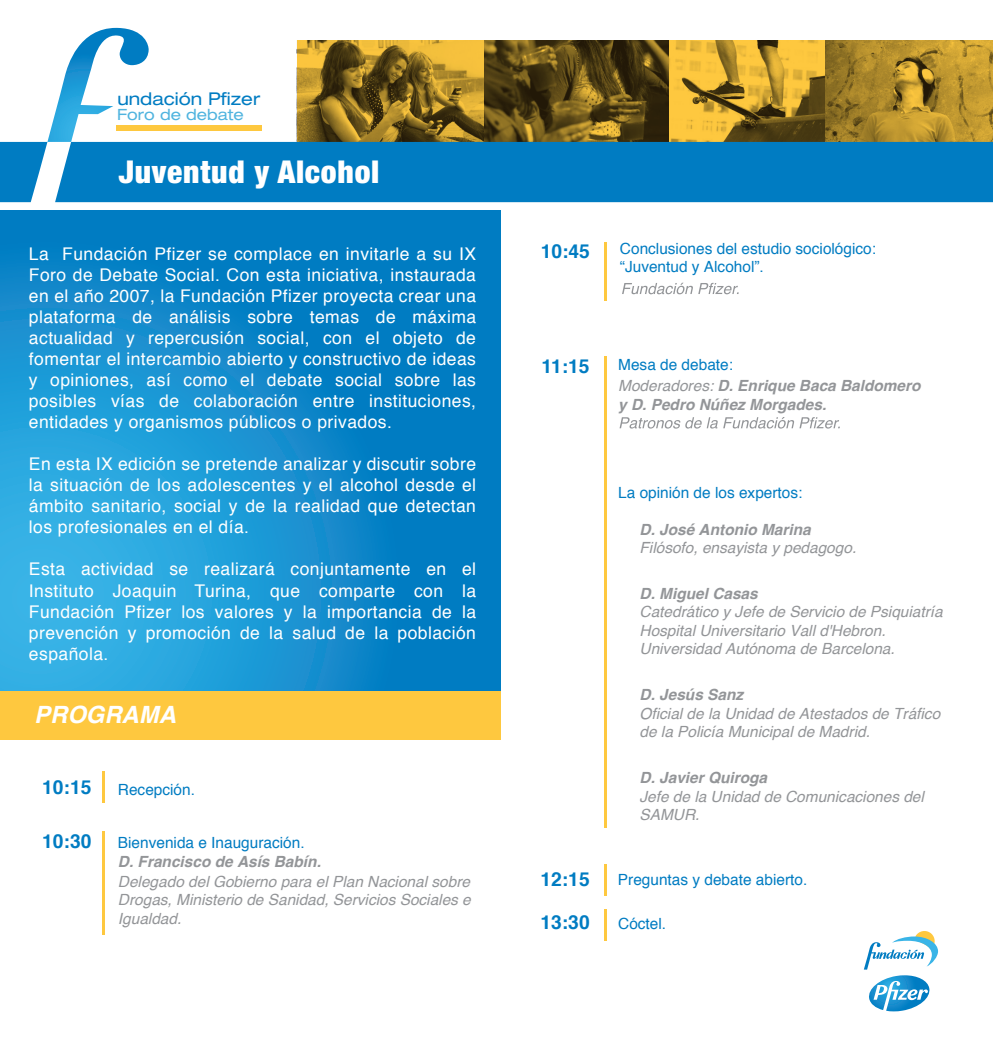
<style>
.page{position:relative;width:993px;height:1042px;background:#fff}
.page>*{position:absolute;margin:0;border:0;box-sizing:border-box;transform-origin:0 0}
.t1{font:900 condensed 31.5px "Helvetica Neue";letter-spacing:.025em;color:#fff}
.t2{font:italic 700 23.8px "Helvetica";color:#fff}
.t3{font:700 19.25px "Helvetica";color:#007cc2}
.t4{font:expanded 17.68px "Helvetica Neue";color:#007cc2}
.t5{font:17.5px/21px "Helvetica";letter-spacing:.025em;color:#fff;text-align:justify}
.t6{font:expanded 15.58px "Helvetica Neue";color:#50b4df}
.t7{font:italic 15.4px/18.6px "Helvetica";color:#939598}
.t8{font:15.4px/18.6px "Helvetica";color:#007cc2}
.t9{font:italic 700 15.4px/18.6px "Helvetica";color:#939598}
.s1{font-weight:400}
</style>
<div class="page">
<svg style="left:297px;top:41px;width:695px;height:101px;background:#947525"></svg>
<svg style="left:0;top:210px;width:500px;height:481px;background:#138ece"></svg>
<div style="left:0;top:691px;width:500px;height:48px;background:#fec83f"></div>
<svg style="left:864px;top:931px;width:73px;height:38px"></svg>
<svg style="left:869px;top:975px;width:61px;height:36px"></svg>
<hr style="left:102px;top:831px;width:3px;height:103px;background:#fec83f">
<hr style="left:102px;top:771px;width:3px;height:31px;background:#fec83f">
<hr style="left:604px;top:242px;width:3px;height:58px;background:#fec83f">
<svg style="left:622px;top:283px;width:116px;height:11px"></svg>
<hr style="left:604px;top:356px;width:3px;height:472px;background:#fec83f">
<svg style="left:619px;top:417px;width:220px;height:11px"></svg>
<hr style="left:604px;top:909px;width:3px;height:31px;background:#fec83f">
<hr style="left:604px;top:864px;width:3px;height:31px;background:#fec83f">
<div style="left:116px;top:125px;width:145px;height:5px;background:#fec83f"></div>
<svg style="left:0;top:28px;width:149px;height:174px"></svg>
<div style="left:55px;top:142px;width:937px;height:60px;background:#007cc2"></div>
<p class="t4" style="left:117px;top:88px;width:144px">undación Pfizer</p>
<p class="t6" style="left:117px;top:105px;width:128px">Foro de debate</p>
<h1 class="t1" style="left:119px;top:153px;width:262px">Juventud y Alcohol</h1>
<p class="t5" style="left:29px;top:244px;width:448px">La Fundación Pfizer se complace en invitarle a su IX Foro de Debate Social. Con esta iniciativa, instaurada en el año 2007, la Fundación Pfizer proyecta crear una plataforma de análisis sobre temas de máxima actualidad y repercusión social, con el objeto de fomentar el intercambio abierto y constructivo de ideas y opiniones, así como el debate social sobre las posibles vías de colaboración entre instituciones, entidades y organismos públicos o privados.</p>
<p class="t5" style="left:29px;top:454px;width:448px">En esta IX edición se pretende analizar y discutir sobre la situación de los adolescentes y el alcohol desde el ámbito sanitario, social y de la realidad que detectan los profesionales en el día.</p>
<p class="t5" style="left:29px;top:559px;width:448px">Esta actividad se realizará conjuntamente en el Instituto Joaquin Turina, que comparte con la Fundación Pfizer los valores y la importancia de la prevención y promoción de la salud de la población española.</p>
<h2 class="t2" style="left:34px;top:695px;width:143px">PROGRAMA</h2>
<p class="t3" style="left:42px;top:772px;width:51px">10:15</p>
<p class="t8" style="left:118px;top:780px;width:79px">Recepción.</p>
<p class="t3" style="left:42px;top:825px;width:51px">10:30</p>
<p class="t8" style="left:118px;top:834px;width:188px">Bienvenida e Inauguración.</p>
<p class="t9" style="left:118px;top:852px;width:204px">D. Francisco de Asís Babín.</p>
<p class="t7" style="left:118px;top:872px;width:354px;text-align:justify">Delegado del Gobierno para el Plan Nacional sobre Drogas, Ministerio de Sanidad, Servicios Sociales e Igualdad.</p>
<p class="t3" style="left:540px;top:235px;width:51px">10:45</p>
<p class="t8" style="left:619px;top:239px;width:257px">Conclusiones del estudio sociológico: “Juventud y Alcohol”.</p>
<p class="t3" style="left:541px;top:350px;width:50px">11:15</p>
<p class="t8" style="left:618px;top:355px;width:116px">Mesa de debate:</p>
<p class="t9" style="left:618px;top:377px;width:304px"><span class="s1">Moderadores:</span> D. Enrique Baca Baldomero y D. Pedro Núñez Morgades.</p>
<p class="t8" style="left:618px;top:484px;width:186px">La opinión de los expertos:</p>
<p class="t9" style="left:639px;top:520px;width:173px">D. José Antonio Marina</p>
<p class="t7" style="left:639px;top:539px;width:218px">Filósofo, ensayista y pedagogo.</p>
<p class="t9" style="left:639px;top:584px;width:120px">D. Miguel Casas</p>
<p class="t7" style="left:639px;top:603px;width:304px">Catedrático y Jefe de Servicio de Psiquiatría<br>Hospital Universitario Vall d'Hebron.<br>Universidad Autónoma de Barcelona.</p>
<p class="t9" style="left:639px;top:685px;width:105px">D. Jesús Sanz</p>
<p class="t7" style="left:639px;top:704px;width:302px">Oficial de la Unidad de Atestados de Tráfico de la Policía Municipal de Madrid.</p>
<p class="t9" style="left:639px;top:768px;width:129px">D. Javier Quiroga</p>
<p class="t7" style="left:639px;top:787px;width:286px">Jefe de la Unidad de Comunicaciones del<br>SAMUR.</p>
<p class="t3" style="left:540px;top:863px;width:51px">12:15</p>
<p class="t8" style="left:617px;top:871px;width:191px">Preguntas y debate abierto.</p>
<p class="t3" style="left:540px;top:906px;width:51px">13:30</p>
<p class="t8" style="left:618px;top:915px;width:49px">Cóctel.</p>
</div>
